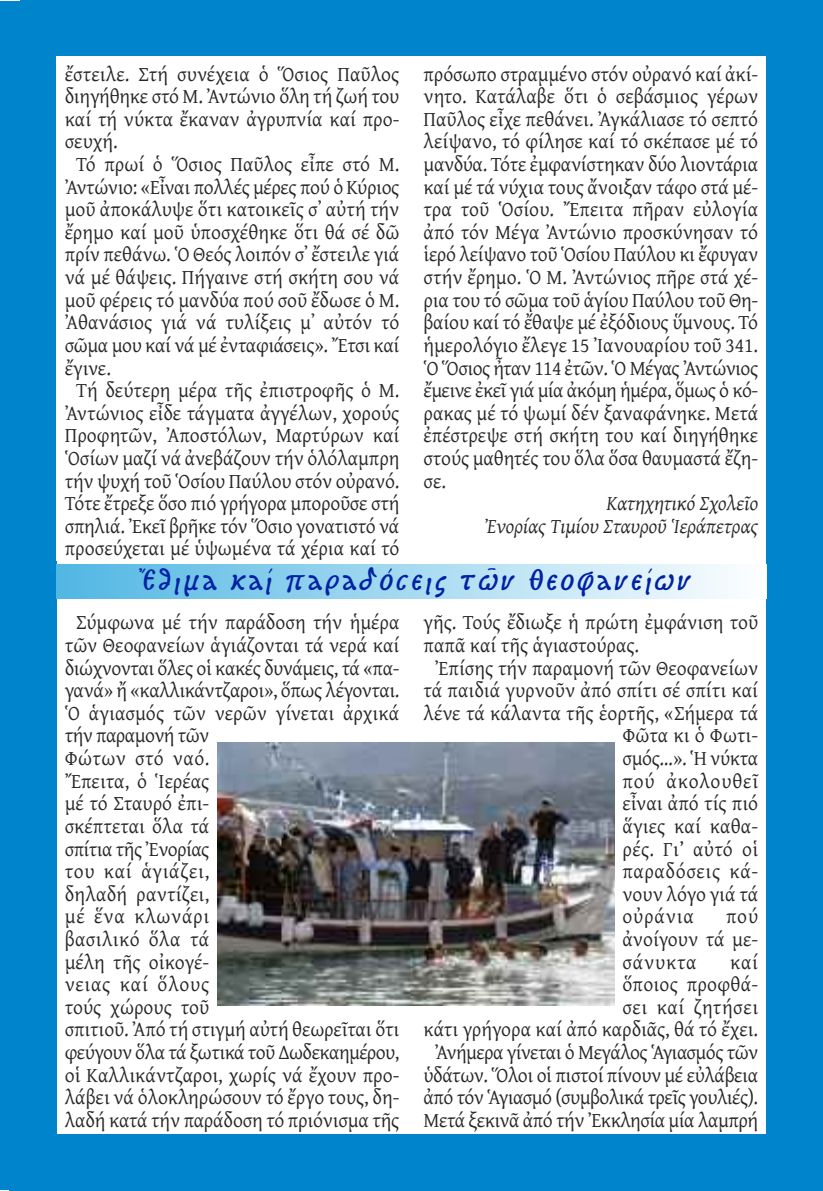
<style>
.page{position:relative;width:823px;height:1191px;background:#fff}
.page>*{position:absolute;margin:0;border:0;box-sizing:border-box;transform-origin:0 0}
.t1{font:italic 700 26px "KS Bouletee";letter-spacing:.15em;color:#0022a3}
.t2{font:21px/22.6px "Gentium";letter-spacing:-.005em;color:#272627;text-align:justify;scale:.95 1}
.t3{font:21px/22.6px "Gentium";letter-spacing:-.025em;color:#272627;text-align:right;scale:.95 1}
.t4{font:italic 21px/22.6px "Gentium";color:#272627;text-align:right;scale:.95 1}
.t5{font:21px "Gentium";letter-spacing:.04em;color:#272627;scale:.95 1}
.t6{font:21px "Gentium";letter-spacing:.015em;color:#272627;scale:.95 1}
.t7{font:21px "Gentium";letter-spacing:.03em;color:#272627;scale:.95 1}
</style>
<div class="page">
<div style="left:0;top:1px;width:57px;height:1188px;background:#0085cc"></div>
<div style="left:20px;top:0;width:802px;height:85px;background:#0085cc"></div>
<div style="left:765px;top:0;width:57px;height:1185px;background:#0085cc"></div>
<div style="left:9px;top:1134px;width:813px;height:56px;background:#0085cc"></div>
<div style="left:57px;top:57px;width:708px;height:504px;background:#fff"></div>
<div style="left:57px;top:565px;width:708px;height:34px;background:linear-gradient(to right,#51b6e3,#fdfeff)"></div>
<img style="left:217px;top:743px;width:397px;height:262px">
<p class="t2" style="left:423px;top:62px;width:353px">πρόσωπο στραμμένο στόν οὐρανό καί ἀκί&shy;νητο. Κατάλαβε ὅτι ὁ σεβάσμιος γέρων Παῦλος εἶχε πεθάνει. Ἀγκάλιασε τό σεπτό λείψανο, τό φίλησε καί τό σκέπασε μέ τό μανδύα. Τότε ἐμφανίστηκαν δύο λιοντάρια καί μέ τά νύχια τους ἄνοιξαν τάφο στά μέ&shy;τρα τοῦ Ὁσίου. Ἔπειτα πῆραν εὐλογία ἀπό τόν Μέγα Ἀντώνιο προσκύνησαν τό ἱερό λείψανο τοῦ Ὁσίου Παύλου κι ἔφυγαν στήν ἔρημο. Ὁ Μ. Ἀντώνιος πῆρε στά χέ&shy;ρια του τό σῶμα τοῦ ἁγίου Παύλου τοῦ Θη&shy;βαίου καί τό ἔθαψε μέ ἐξόδιους ὕμνους. Τό ἡμερολόγιο ἔλεγε 15 Ἰανουαρίου τοῦ 341.<br>Ὁ Ὅσιος ἦταν 114 ἐτῶν. Ὁ Μέγας Ἀντώνιος ἔμεινε ἐκεῖ γιά μία ἀκόμη ἡμέρα, ὅμως ὁ κό&shy;ρακας μέ τό ψωμί δέν ξαναφάνηκε. Μετά ἐπέστρεψε στή σκήτη του καί διηγήθηκε στούς μαθητές του ὅλα ὅσα θαυμαστά ἔζη&shy;σε.</p>
<p class="t4" style="left:484px;top:491px;width:290px">Κατηχητικό Σχολεῖο<br>Ἐνορίας Τιμίου Σταυροῦ Ἱεράπετρας</p>
<p class="t1" style="left:143px;top:568px;width:548px">Ἔθιμα καί παραδόσεις τ῵ν Θεοφανείων</p>
<p class="t2" style="left:65px;top:611px;width:353px;text-align:left;text-indent:11px">Σύμφωνα μέ τήν παράδοση τήν ἡμέρα τῶν Θεοφανείων ἁγιάζονται τά νερά καί διώχνονται ὅλες οἱ κακές δυνάμεις, τά «πα&shy;γανά» ἤ «καλλικάντζαροι», ὅπως λέγονται.<br>Ὁ ἁγιασμός τῶν νερῶν γίνεται ἀρχικά τήν παραμονή τῶν<br>Φώτων στό ναό.<br>Ἔπειτα, ὁ Ἱερέας<br>μέ τό Σταυρό ἐπι-<br>σκέπτεται ὅλα τά<br>σπίτια τῆς Ἐνορίας<br>του καί ἁγιάζει,<br>δηλαδή ραντίζει,<br>μέ ἕνα κλωνάρι<br>βασιλικό ὅλα τά<br>μέλη τῆς οἰκογέ-<br>νειας καί ὅλους<br>τούς χώρους τοῦ<br>σπιτιοῦ. Ἀπό τή στιγμή αὐτή θεωρεῖται ὅτι φεύγουν ὅλα τά ξωτικά τοῦ ∆ωδεκαημέρου, οἱ Καλλικάντζαροι, χωρίς νά ἔχουν προ&shy;λάβει νά ὁλοκληρώσουν τό ἔργο τους, δη&shy;λαδή κατά τήν παράδοση τό πριόνισμα τῆς</p>
<p class="t2" style="left:423px;top:611px;width:353px">γῆς. Τούς ἔδιωξε ἡ πρώτη ἐμφάνιση τοῦ</p>
<p class="t2" style="left:65px;top:62px;width:353px">ἔστειλε. Στή συνέχεια ὁ Ὅσιος Παῦλος</p>
<p class="t2" style="left:65px;top:85px;width:353px">διηγήθηκε στό Μ. Ἀντώνιο ὅλη τή ζωή του</p>
<p class="t2" style="left:65px;top:107px;width:353px">καί τή νύκτα ἔκαναν ἀγρυπνία καί προ-</p>
<p class="t2" style="left:65px;top:130px;width:57px">σευχή.</p>
<p class="t2" style="left:76px;top:152px;width:341px">Τό πρωί ὁ Ὅσιος Παῦλος εἶπε στό Μ.</p>
<p class="t2" style="left:65px;top:175px;width:353px">Ἀντώνιο: «Εἶναι πολλές μέρες πού ὁ Κύριος</p>
<p class="t2" style="left:65px;top:198px;width:353px">μοῦ ἀποκάλυψε ὅτι κατοικεῖς σ᾽ αὐτή τήν</p>
<p class="t2" style="left:65px;top:220px;width:353px">ἔρημο καί μοῦ ὑποσχέθηκε ὅτι θά σέ δῶ</p>
<p class="t2" style="left:65px;top:243px;width:353px">πρίν πεθάνω. Ὁ Θεός λοιπόν σ᾽ ἔστειλε γιά</p>
<p class="t2" style="left:65px;top:265px;width:353px">νά μέ θάψεις. Πήγαινε στή σκήτη σου νά</p>
<p class="t2" style="left:65px;top:288px;width:353px">μοῦ φέρεις τό μανδύα πού σοῦ ἔδωσε ὁ Μ.</p>
<p class="t2" style="left:65px;top:311px;width:353px">Ἀθανάσιος γιά νά τυλίξεις μ᾽ αὐτόν τό</p>
<p class="t2" style="left:65px;top:333px;width:353px">σῶμα μου καί νά μέ ἐνταφιάσεις». Ἔτσι καί</p>
<p class="t2" style="left:65px;top:356px;width:50px">ἔγινε.</p>
<p class="t2" style="left:76px;top:378px;width:341px">Τή δεύτερη μέρα τῆς ἐπιστροφῆς ὁ Μ.</p>
<p class="t2" style="left:65px;top:401px;width:353px">Ἀντώνιος εἶδε τάγματα ἀγγέλων, χορούς</p>
<p class="t2" style="left:65px;top:424px;width:353px">Προφητῶν, Ἀποστόλων, Μαρτύρων καί</p>
<p class="t2" style="left:65px;top:446px;width:353px">Ὁσίων μαζί νά ἀνεβάζουν τήν ὁλόλαμπρη</p>
<p class="t2" style="left:65px;top:469px;width:353px">τήν ψυχή τοῦ Ὁσίου Παύλου στόν οὐρανό.</p>
<p class="t2" style="left:65px;top:491px;width:353px">Τότε ἔτρεξε ὅσο πιό γρήγορα μποροῦσε στή</p>
<p class="t2" style="left:65px;top:514px;width:353px">σπηλιά. Ἐκεῖ βρῆκε τόν Ὅσιο γονατιστό νά</p>
<p class="t2" style="left:65px;top:537px;width:353px">προσεύχεται μέ ὑψωμένα τά χέρια καί τό</p>
<p class="t2" style="left:423px;top:633px;width:228px">παπᾶ καί τῆς ἁγιαστούρας.</p>
<p class="t2" style="left:434px;top:656px;width:342px">Ἐπίσης τήν παραμονή τῶν Θεοφανείων</p>
<p class="t2" style="left:423px;top:678px;width:353px">τά παιδιά γυρνοῦν ἀπό σπίτι σέ σπίτι καί</p>
<p class="t2" style="left:423px;top:701px;width:353px">λένε τά κάλαντα τῆς ἑορτῆς, «Σήμερα τά</p>
<p class="t2" style="left:622px;top:724px;width:144px">Φῶτα κι ὁ Φωτι-</p>
<p class="t2" style="left:622px;top:746px;width:144px">σμός…». Ἡ νύκτα</p>
<p class="t5" style="left:622px;top:768px;width:144px">πού ἀκολουθεῖ</p>
<p class="t2" style="left:622px;top:791px;width:144px">εἶναι ἀπό τίς πιό</p>
<p class="t2" style="left:622px;top:814px;width:144px">ἅγιες καί καθα-</p>
<p class="t6" style="left:622px;top:836px;width:144px">ρές. Γι’ αὐτό οἱ</p>
<p class="t7" style="left:622px;top:858px;width:144px">παραδόσεις κά-</p>
<p class="t2" style="left:622px;top:882px;width:144px">νουν λόγο γιά τά</p>
<p class="t5" style="left:622px;top:903px;width:77px">οὐράνια</p>
<p class="t2" style="left:622px;top:904px;width:144px;text-indent:103px">πού ἀνοίγουν τά με&shy;σάνυκτα</p>
<p class="t3" style="left:423px;top:950px;width:353px">καί<br>ὅποιος προφθά-<br>σει καί ζητήσει<br>κάτι γρήγορα καί ἀπό καρδιᾶς, θά τό ἔχει.<br>Ἀνήμερα γίνεται ὁ Μεγάλος Ἁγιασμός τῶν ὑδάτων. Ὅλοι οἱ πιστοί πίνουν μέ εὐλάβεια ἀπό τόν Ἁγιασμό (συμβολικά τρεῖς γουλιές).<br>Μετά ξεκινᾶ ἀπό τήν Ἐκκλησία μία λαμπρή</p>
</div>
